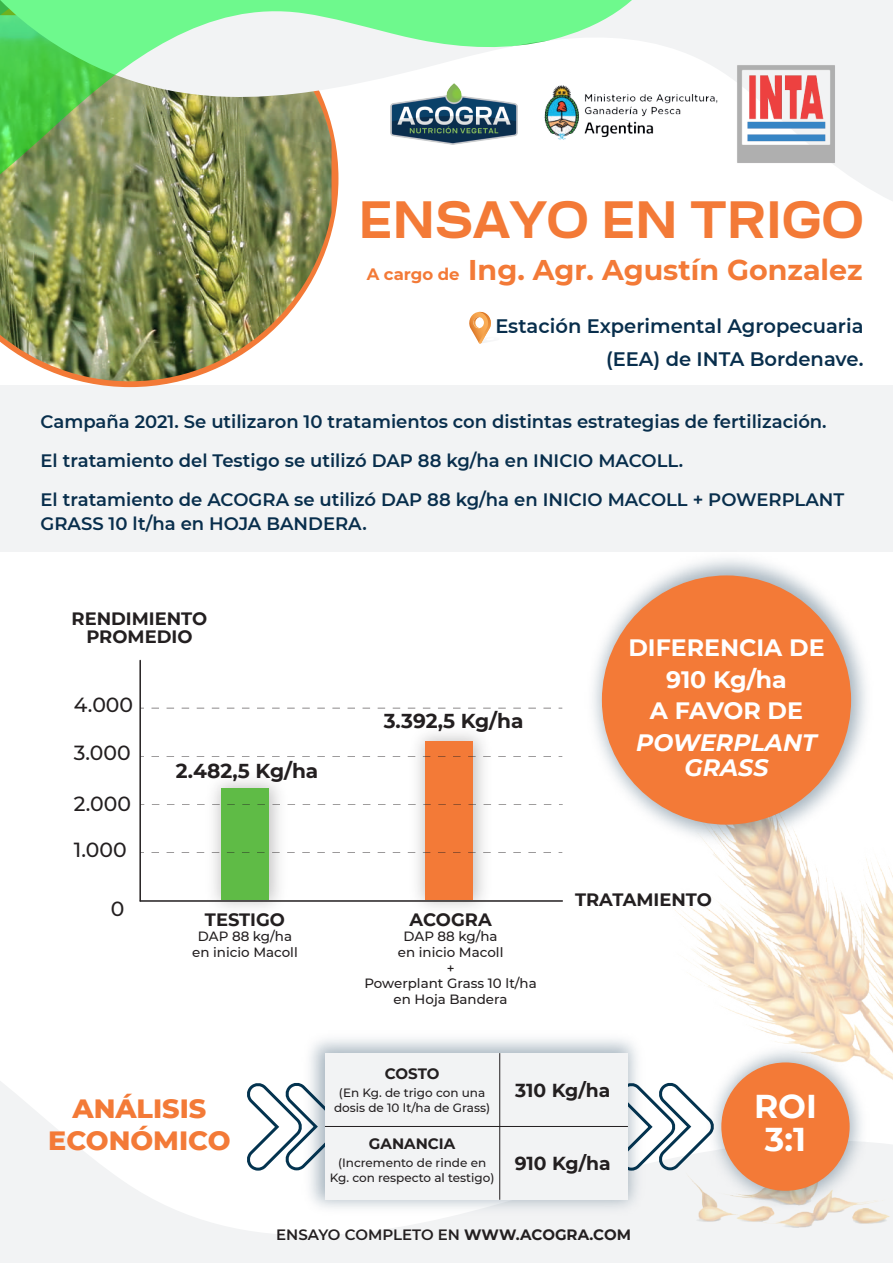
<style>
.page{position:relative;width:893px;height:1263px;background:#fff}
.page>*{position:absolute;margin:0;border:0;box-sizing:border-box;transform-origin:0 0}
.t1{font:48px "Manophiser";color:#f37a37}
.t2{font:700 33px/33px "Montserrat";color:#fff;text-align:center}
.t3{font:700 28.5px "Montserrat";color:#f37a37}
.t4{font:800 27px/32.4px "Montserrat";color:#f37a37;text-align:center}
.t5{font:700 23.7px/31.5px "Montserrat";color:#fff;text-align:center}
.t6{font:italic 700 23.7px/25.7px "Montserrat";color:#fff;text-align:center}
.t7{font:500 20.4px "Montserrat";color:#231f20}
.t8{font:700 20.1px "Montserrat";color:#231f20}
.t9{font:600 19.5px/33px "Montserrat";color:#082e4c;text-align:right}
.t10{font:700 18.75px "Montserrat";color:#231f20}
.t11{font:600 18px/39px "Montserrat";color:#082e4c}
.t12{font:700 17.85px/17.9px "Montserrat";color:#231f20;text-align:center}
.t13{font:600 15px "Montserrat";color:#231f20}
.t14{font:700 15px "Montserrat";color:#231f20}
.t15{font:500 13.35px/15.6px "Montserrat";color:#231f20;text-align:center}
.t16{font:500 12px/15px "Montserrat";color:#231f20;text-align:center}
.s1{font-size:16.5px}
.s2{font-weight:700}
</style>
<div class="page">
<div style="left:0;top:386px;width:893px;height:166px;background:#f2f3f4"></div>
<svg style="left:0;top:381px;width:338px;height:6px"></svg>
<img style="left:0;top:286px;width:309px;height:95px">
<svg style="left:669px;top:0;width:224px;height:201px"></svg>
<svg style="left:0;top:1081px;width:581px;height:182px"></svg>
<img style="left:0;top:0;width:669px;height:286px">
<img style="left:581px;top:886px;width:312px;height:377px">
<svg style="left:469px;top:312px;width:22px;height:32px"></svg>
<div style="left:221px;top:788px;width:48px;height:112px;background:#5fbb46"></div>
<img style="left:377px;top:707px;width:153px;height:201px">
<div style="left:425px;top:742px;width:48px;height:158px;background:#f37a37"></div>
<img style="left:547px;top:559px;width:346px;height:327px">
<div style="left:602px;top:575px;width:249px;height:250px;background:#f37a37;border-radius:50%"></div>
<img style="left:729px;top:57px;width:114px;height:114px">
<img style="left:542px;top:25px;width:178px;height:178px">
<hr style="left:139px;top:660px;width:2px;height:241px;background:#231f20">
<hr style="left:140px;top:900px;width:422px;height:2px;background:#231f20">
<svg style="left:151px;top:852px;width:411px;height:1px"></svg>
<svg style="left:152px;top:804px;width:411px;height:1px"></svg>
<svg style="left:151px;top:756px;width:411px;height:1px"></svg>
<svg style="left:151px;top:708px;width:411px;height:1px"></svg>
<img style="left:391px;top:83px;width:127px;height:62px">
<svg style="left:243px;top:1081px;width:22px;height:91px"></svg>
<img style="left:265px;top:994px;width:417px;height:260px">
<div style="left:325px;top:1053px;width:303px;height:147px;background:#f2f3f4"></div>
<hr style="left:325px;top:1126px;width:303px;height:1px;background:#231f20">
<hr style="left:499px;top:1053px;width:1px;height:147px;background:#231f20">
<img style="left:667px;top:1004px;width:226px;height:245px">
<div style="left:721px;top:1062px;width:129px;height:129px;background:#f37a37;border-radius:50%"></div>
<h1 class="t1" style="left:359px;top:189px;width:507px">ENSAYO EN TRIGO</h1>
<h3 class="t3" style="left:367px;top:250px;width:497px"><span class="s1">A cargo de</span> Ing. Agr. Agustín Gonzalez</h3>
<p class="t9" style="left:495px;top:309px;width:370px">Estación Experimental Agropecuaria (EEA) de INTA Bordenave.</p>
<p class="t11" style="left:40px;top:401px;width:805px">Campaña 2021. Se utilizaron 10 tratamientos con distintas estrategias de fertilización.<br>El tratamiento del Testigo se utilizó DAP 88 kg/ha en INICIO MACOLL.<br>El tratamiento de ACOGRA se utilizó DAP 88 kg/ha en INICIO MACOLL + POWERPLANT</p>
<p class="t11" style="left:40px;top:503px;width:328px">GRASS 10 lt/ha en HOJA BANDERA.</p>
<p class="t12" style="left:72px;top:609px;width:137px">RENDIMIENTO<br>PROMEDIO</p>
<p class="t7" style="left:74px;top:690px;width:61px">4.000</p>
<p class="t7" style="left:74px;top:739px;width:58px">3.000</p>
<p class="t7" style="left:74px;top:790px;width:59px">2.000</p>
<p class="t7" style="left:74px;top:835px;width:54px">1.000</p>
<p class="t7" style="left:111px;top:895px;width:15px">0</p>
<p class="t8" style="left:176px;top:756px;width:144px">2.482,5 Kg/ha</p>
<p class="t12" style="left:205px;top:909px;width:82px">TESTIGO</p>
<p class="t15" style="left:192px;top:928px;width:107px">DAP 88 kg/ha en inicio Macoll</p>
<p class="t8" style="left:384px;top:706px;width:141px">3.392,5 Kg/ha</p>
<h3 class="t5" style="left:628px;top:631px;width:198px">DIFERENCIA DE<br>910 Kg/ha<br>A FAVOR DE</h3>
<h3 class="t6" style="left:636px;top:728px;width:182px">POWERPLANT<br>GRASS</h3>
<p class="t12" style="left:410px;top:909px;width:84px">ACOGRA</p>
<p class="t15" style="left:364px;top:928px;width:174px">DAP 88 kg/ha<br>en inicio Macoll<br>+<br>Powerplant Grass 10 lt/ha en Hoja Bandera</p>
<p class="t12" style="left:575px;top:890px;width:138px">TRATAMIENTO</p>
<h3 class="t4" style="left:48px;top:1091px;width:184px">ANÁLISIS<br>ECONÓMICO</h3>
<p class="t14" style="left:385px;top:1063px;width:56px">COSTO</p>
<p class="t16" style="left:334px;top:1085px;width:158px">(En Kg. de trigo con una dosis de 10 lt/ha de Grass)</p>
<p class="t14" style="left:369px;top:1133px;width:88px">GANANCIA</p>
<p class="t16" style="left:330px;top:1155px;width:166px">(Incremento de rinde en<br>Kg. con respecto al testigo)</p>
<p class="t10" style="left:515px;top:1076px;width:97px">310 Kg/ha</p>
<p class="t10" style="left:515px;top:1149px;width:97px">910 Kg/ha</p>
<h2 class="t2" style="left:754px;top:1088px;width:64px">ROI<br>3:1</h2>
<p class="t13" style="left:276px;top:1224px;width:356px">ENSAYO COMPLETO EN <span class="s2">WWW.ACOGRA.COM</span></p>
</div>
